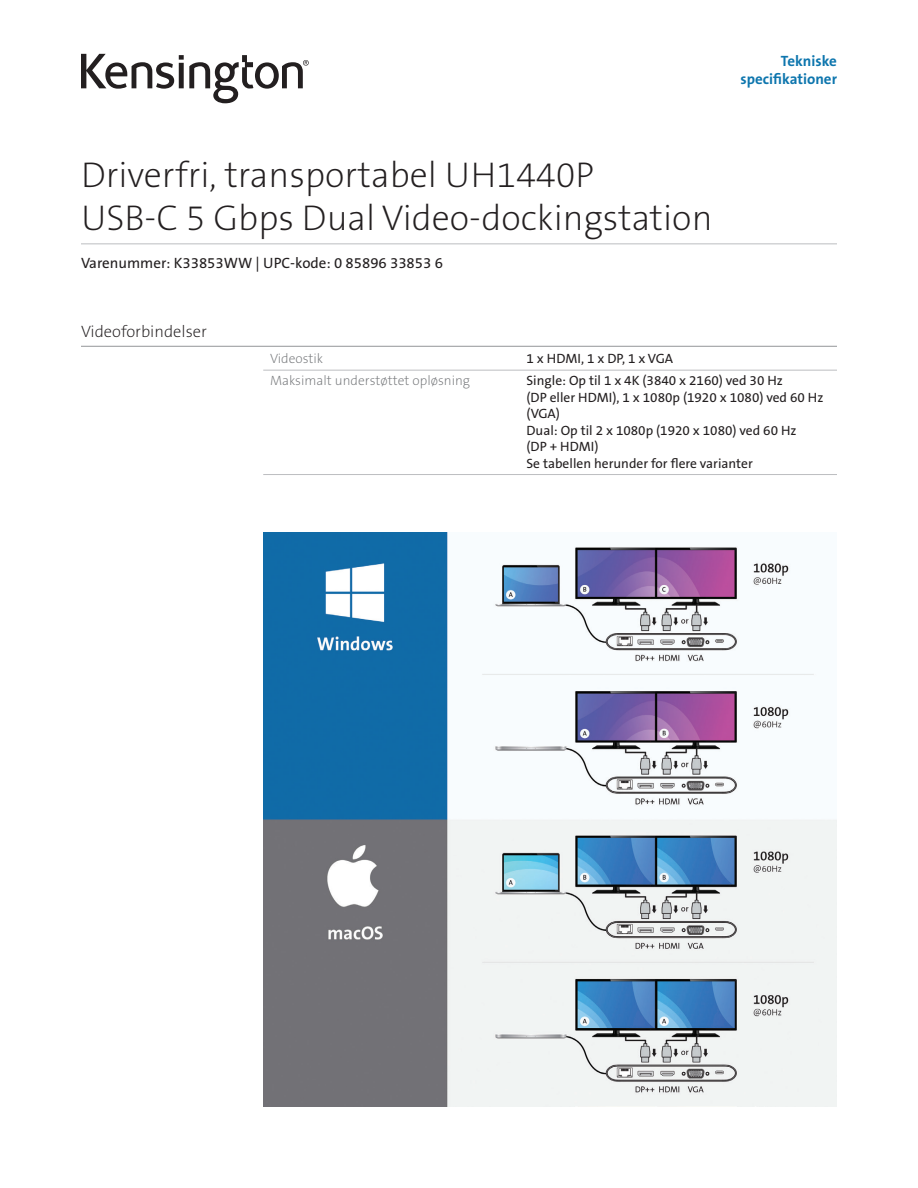
<style>
.page{position:relative;width:918px;height:1188px;background:#fff}
.page>*{position:absolute;margin:0;border:0;box-sizing:border-box;transform-origin:0 0}
.t1{font:36px/43.2px "The Sans KENSINGTON2 XL";color:#231f20}
.Tech_Specs_Header{font:16.5px "The Sans KENSINGTON2 XL";color:#231f20}
.t2{font:15px "The Sans KENSINGTON5 Rg";color:#231f20}
.Filetype_Header_Blue{font:15px/18px "The Sans KENSINGTON7 Bd";color:#0e76ae;text-align:right}
.Tech_Specs{font:13.5px/16.5px "The Sans KENSINGTON5 Rg";color:#231f20}
.Tech_Specs-2{font:13.5px "The Sans KENSINGTON2 XL";color:#76787b}
</style>
<div class="page">
<svg style="left:81px;top:54px;width:228px;height:49px"></svg>
<hr style="left:81px;top:346px;width:756px;height:1px;background:#939598">
<hr style="left:263px;top:370px;width:574px;height:1px;background:#bcbdc0">
<hr style="left:263px;top:474px;width:574px;height:1px;background:#bcbdc0">
<img style="left:263px;top:533px;width:574px;height:573px">
<hr style="left:81px;top:243px;width:756px;height:1px;background:#bcbdc0">
<h1 class="t1" style="left:81px;top:154px;width:633px">Driverfri, transportabel UH1440P<br>USB-C 5 Gbps Dual Video-dockingstation</h1>
<p class="t2" style="left:81px;top:255px;width:363px">Varenummer: K33853WW | UPC-kode: 0 85896 33853 6</p>
<h3 class="Tech_Specs_Header" style="left:81px;top:323px;width:127px">Videoforbindelser</h3>
<p class="Filetype_Header_Blue" style="left:741px;top:52px;width:98px">Tekniske specifikationer</p>
<p class="Tech_Specs-2" style="left:270px;top:352px;width:55px">Videostik</p>
<p class="Tech_Specs" style="left:526px;top:351px;width:148px">1 x HDMI, 1 x DP, 1 x VGA</p>
<p class="Tech_Specs-2" style="left:270px;top:374px;width:202px">Maksimalt understøttet opløsning</p>
<p class="Tech_Specs" style="left:526px;top:373px;width:298px">Single: Op til 1 x 4K (3840 x 2160) ved 30 Hz<br>(DP eller HDMI), 1 x 1080p (1920 x 1080) ved 60 Hz (VGA)<br>Dual: Op til 2 x 1080p (1920 x 1080) ved 60 Hz<br>(DP + HDMI)<br>Se tabellen herunder for flere varianter</p>
</div>
